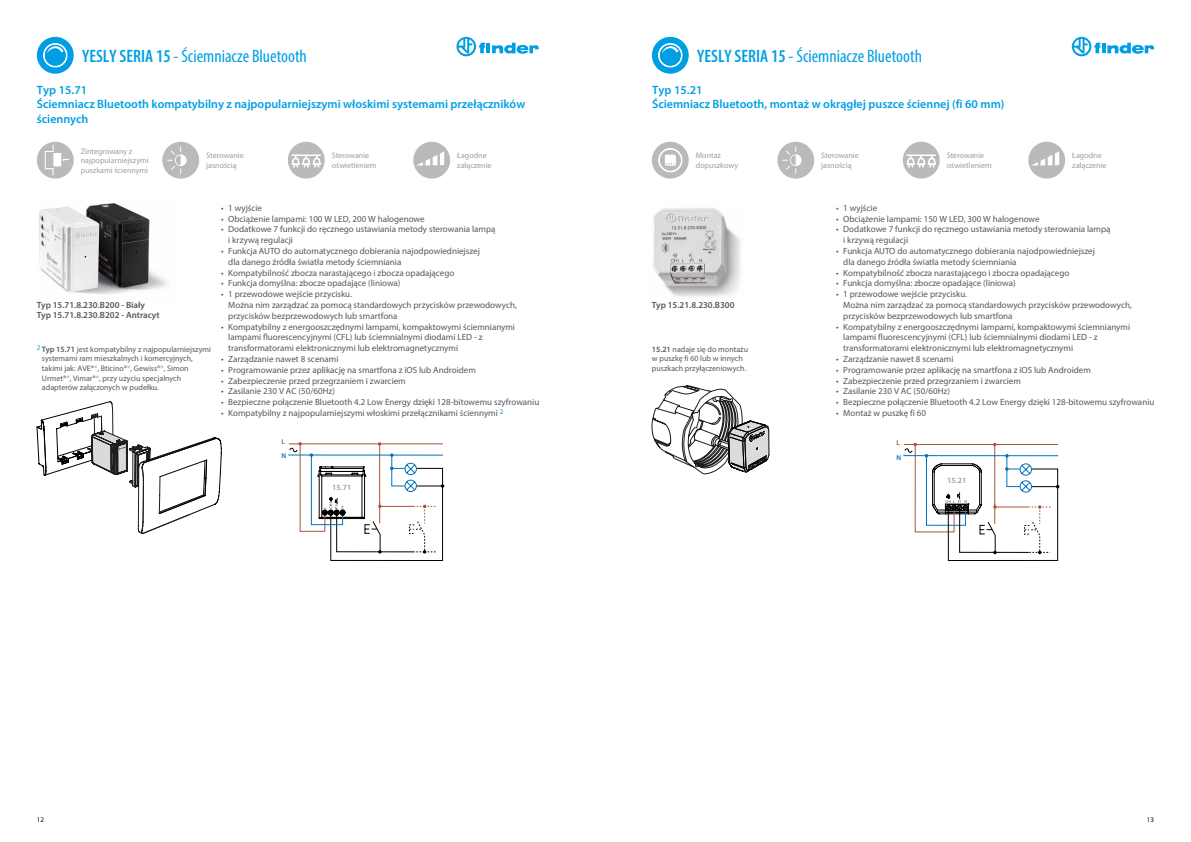
<style>
.page{position:relative;width:1191px;height:842px;background:#fff}
.page>*{position:absolute;margin:0;border:0;box-sizing:border-box;transform-origin:0 0}
.t1{font:condensed 18px "Myriad Pro";color:#009fe3}
.t2{font:600 12px/14.4px "Myriad Pro";color:#009fe3}
.t3{font:9px/10.8px "Myriad Pro";color:#575756}
.t4{font:600 9px/10.8px "Myriad Pro";color:#575756}
.t5{font:8px/9.6px "Myriad Pro";color:#575756}
.t6{font:8px/9.6px "Myriad Pro";color:#9d9d9c}
.t7{font:600 8px "Myriad Pro";color:#9d9d9c}
.t8{font:7px "Myriad Pro";color:#000}
.t9{font:600 7px "Myriad Pro";color:#a8563f}
.t10{font:600 7px "Myriad Pro";color:#0072bb}
.s1{font-weight:600}
.s2{color:#a1a1a1}
</style>
<div class="page">
<svg style="left:1071px;top:37px;width:83px;height:19px"></svg>
<div style="left:37px;top:37px;width:37px;height:37px;background:#009fe3;border-radius:50%"></div>
<svg style="left:43px;top:43px;width:24px;height:24px"></svg>
<svg style="left:456px;top:37px;width:83px;height:19px"></svg>
<div style="left:652px;top:37px;width:36px;height:37px;background:#009fe3;border-radius:50%"></div>
<svg style="left:658px;top:43px;width:24px;height:24px"></svg>
<img style="left:39px;top:203px;width:128px;height:91px">
<hr style="left:288px;top:455px;width:155px;height:1px;background:#0072bb">
<svg style="left:289px;top:442px;width:155px;height:119px"></svg>
<svg style="left:37px;top:401px;width:185px;height:133px"></svg>
<div style="left:162px;top:142px;width:37px;height:37px;background:#bababa;border-radius:50%"></div>
<svg style="left:167px;top:147px;width:19px;height:27px"></svg>
<div style="left:288px;top:142px;width:37px;height:37px;background:#bababa;border-radius:50%"></div>
<svg style="left:291px;top:155px;width:30px;height:13px"></svg>
<div style="left:413px;top:142px;width:37px;height:37px;background:#bababa;border-radius:50%"></div>
<svg style="left:416px;top:151px;width:28px;height:15px"></svg>
<svg style="left:37px;top:142px;width:37px;height:37px"></svg>
<img style="left:652px;top:208px;width:89px;height:89px">
<hr style="left:903px;top:455px;width:155px;height:1px;background:#0072bb">
<svg style="left:904px;top:443px;width:155px;height:118px"></svg>
<svg style="left:652px;top:385px;width:118px;height:89px"></svg>
<div style="left:652px;top:142px;width:36px;height:37px;background:#bababa;border-radius:50%"></div>
<svg style="left:658px;top:148px;width:24px;height:24px"></svg>
<div style="left:777px;top:142px;width:37px;height:37px;background:#bababa;border-radius:50%"></div>
<svg style="left:782px;top:147px;width:19px;height:27px"></svg>
<div style="left:903px;top:142px;width:36px;height:37px;background:#bababa;border-radius:50%"></div>
<svg style="left:906px;top:155px;width:30px;height:13px"></svg>
<div style="left:1028px;top:142px;width:37px;height:37px;background:#bababa;border-radius:50%"></div>
<svg style="left:1031px;top:152px;width:28px;height:14px"></svg>
<h1 class="t1" style="left:82px;top:45px;width:226px"><span class="s1">YESLY SERIA 15</span> - Ściemniacze Bluetooth</h1>
<h2 class="t2" style="left:37px;top:83px;width:490px">Typ 15.71<br>Ściemniacz Bluetooth kompatybilny z najpopularniejszymi włoskimi systemami przełączników ściennych</h2>
<p class="t6" style="left:81px;top:146px;width:69px">Zintegrowany z najpopularniejszymi puszkami ściennymi</p>
<p class="t6" style="left:206px;top:151px;width:39px">Sterowanie jasnością</p>
<p class="t6" style="left:332px;top:151px;width:46px">Sterowanie oświetleniem</p>
<p class="t6" style="left:457px;top:151px;width:36px">Łagodne załączenie</p>
<p class="t4" style="left:37px;top:299px;width:124px">Typ 15.71.8.230.B200 - Biały<br>Typ 15.71.8.230.B202 - Antracyt</p>
<p class="t5" style="left:42px;top:344px;width:171px;text-indent:-5px"><sup>2</sup> <span class="s1">Typ 15.71</span> jest kompatybilny z najpopularniejszymi systemami ram mieszkalnych i komercyjnych, takimi jak: AVE®<span class="s2">*</span>, Bticino®<span class="s2">*</span>, Gewiss®<span class="s2">*</span>, Simon Urmet®<span class="s2">*</span>, Vimar®<span class="s2">*</span>, przy użyciu specjalnych adapterów załączonych w pudełku.</p>
<p class="t3" style="left:221px;top:202px;width:42px">• 1 wyjście</p>
<p class="t3" style="left:221px;top:213px;width:205px">• Obciążenie lampami: 100 W LED, 200 W halogenowe</p>
<p class="t3" style="left:228px;top:224px;width:269px;text-indent:-7px">• Dodatkowe 7 funkcji do ręcznego ustawiania metody sterowania lampą i krzywą regulacji</p>
<p class="t3" style="left:228px;top:245px;width:253px;text-indent:-7px">• Funkcja AUTO do automatycznego dobierania najodpowiedniejszej dla danego źródła światła metody ściemniania</p>
<p class="t3" style="left:221px;top:267px;width:235px">• Kompatybilność zbocza narastającego i zbocza opadającego</p>
<p class="t3" style="left:221px;top:278px;width:181px">• Funkcja domyślna: zbocze opadające (liniowa)</p>
<p class="t3" style="left:228px;top:289px;width:290px;text-indent:-7px">• 1 przewodowe wejście przycisku.<br>Można nim zarządzać za pomocą standardowych przycisków przewodowych, przycisków bezprzewodowych lub smartfona</p>
<p class="t3" style="left:228px;top:321px;width:288px;text-indent:-7px">• Kompatybilny z energooszczędnymi lampami, kompaktowymi ściemnianymi lampami fluorescencyjnymi (CFL) lub ściemnialnymi diodami LED - z transformatorami elektronicznymi lub elektromagnetycznymi</p>
<p class="t3" style="left:221px;top:353px;width:119px">• Zarządzanie nawet 8 scenami</p>
<p class="t3" style="left:221px;top:364px;width:256px">• Programowanie przez aplikację na smartfona z iOS lub Androidem</p>
<p class="t3" style="left:221px;top:375px;width:186px">• Zabezpieczenie przed przegrzaniem i zwarciem</p>
<p class="t3" style="left:221px;top:386px;width:115px">• Zasilanie 230 V AC (50/60Hz)</p>
<p class="t3" style="left:221px;top:397px;width:320px">• Bezpieczne połączenie Bluetooth 4.2 Low Energy dzięki 128-bitowemu szyfrowaniu</p>
<p class="t3" style="left:221px;top:407px;width:284px">• Kompatybilny z najpopularniejszymi włoskimi przełącznikami ściennymi <sup>2</sup></p>
<p class="t9" style="left:282px;top:437px;width:5px">L</p>
<p class="t10" style="left:282px;top:452px;width:6px">N</p>
<p class="t7" style="left:332px;top:482px;width:21px">15.71</p>
<h1 class="t1" style="left:697px;top:45px;width:226px"><span class="s1">YESLY SERIA 15</span> - Ściemniacze Bluetooth</h1>
<h2 class="t2" style="left:652px;top:83px;width:354px">Typ 15.21<br>Ściemniacz Bluetooth, montaż w okrągłej puszce ściennej (fi 60 mm)</h2>
<p class="t6" style="left:696px;top:151px;width:44px">Montaż dopuszkowy</p>
<p class="t6" style="left:821px;top:151px;width:39px">Sterowanie jasnością</p>
<p class="t6" style="left:946px;top:151px;width:46px">Sterowanie oświetleniem</p>
<p class="t6" style="left:1072px;top:151px;width:36px">Łagodne załączenie</p>
<p class="t4" style="left:652px;top:299px;width:84px">Typ 15.21.8.230.B300</p>
<p class="t5" style="left:652px;top:344px;width:98px"><span class="s1">15.21</span> nadaje się do montażu w puszkę fi 60 lub w innych puszkach przyłączeniowych.</p>
<p class="t3" style="left:836px;top:202px;width:42px">• 1 wyjście</p>
<p class="t3" style="left:836px;top:213px;width:205px">• Obciążenie lampami: 150 W LED, 300 W halogenowe</p>
<p class="t3" style="left:843px;top:224px;width:269px;text-indent:-7px">• Dodatkowe 7 funkcji do ręcznego ustawiania metody sterowania lampą i krzywą regulacji</p>
<p class="t3" style="left:843px;top:245px;width:253px;text-indent:-7px">• Funkcja AUTO do automatycznego dobierania najodpowiedniejszej dla danego źródła światła metody ściemniania</p>
<p class="t3" style="left:836px;top:267px;width:235px">• Kompatybilność zbocza narastającego i zbocza opadającego</p>
<p class="t3" style="left:836px;top:278px;width:181px">• Funkcja domyślna: zbocze opadające (liniowa)</p>
<p class="t3" style="left:843px;top:289px;width:290px;text-indent:-7px">• 1 przewodowe wejście przycisku.<br>Można nim zarządzać za pomocą standardowych przycisków przewodowych, przycisków bezprzewodowych lub smartfona</p>
<p class="t3" style="left:843px;top:321px;width:288px;text-indent:-7px">• Kompatybilny z energooszczędnymi lampami, kompaktowymi ściemnianymi lampami fluorescencyjnymi (CFL) lub ściemnialnymi diodami LED - z transformatorami elektronicznymi lub elektromagnetycznymi</p>
<p class="t3" style="left:836px;top:353px;width:119px">• Zarządzanie nawet 8 scenami</p>
<p class="t3" style="left:836px;top:364px;width:256px">• Programowanie przez aplikację na smartfona z iOS lub Androidem</p>
<p class="t3" style="left:836px;top:375px;width:186px">• Zabezpieczenie przed przegrzaniem i zwarciem</p>
<p class="t3" style="left:836px;top:386px;width:115px">• Zasilanie 230 V AC (50/60Hz)</p>
<p class="t3" style="left:836px;top:397px;width:320px">• Bezpieczne połączenie Bluetooth 4.2 Low Energy dzięki 128-bitowemu szyfrowaniu</p>
<p class="t3" style="left:836px;top:407px;width:91px">• Montaż w puszkę fi 60</p>
<p class="t9" style="left:896px;top:438px;width:5px">L</p>
<p class="t10" style="left:896px;top:453px;width:6px">N</p>
<p class="t7" style="left:947px;top:475px;width:21px">15.21</p>
<p class="t8" style="left:37px;top:815px;width:9px">12</p>
<p class="t8" style="left:1147px;top:815px;width:9px">13</p>
</div>
